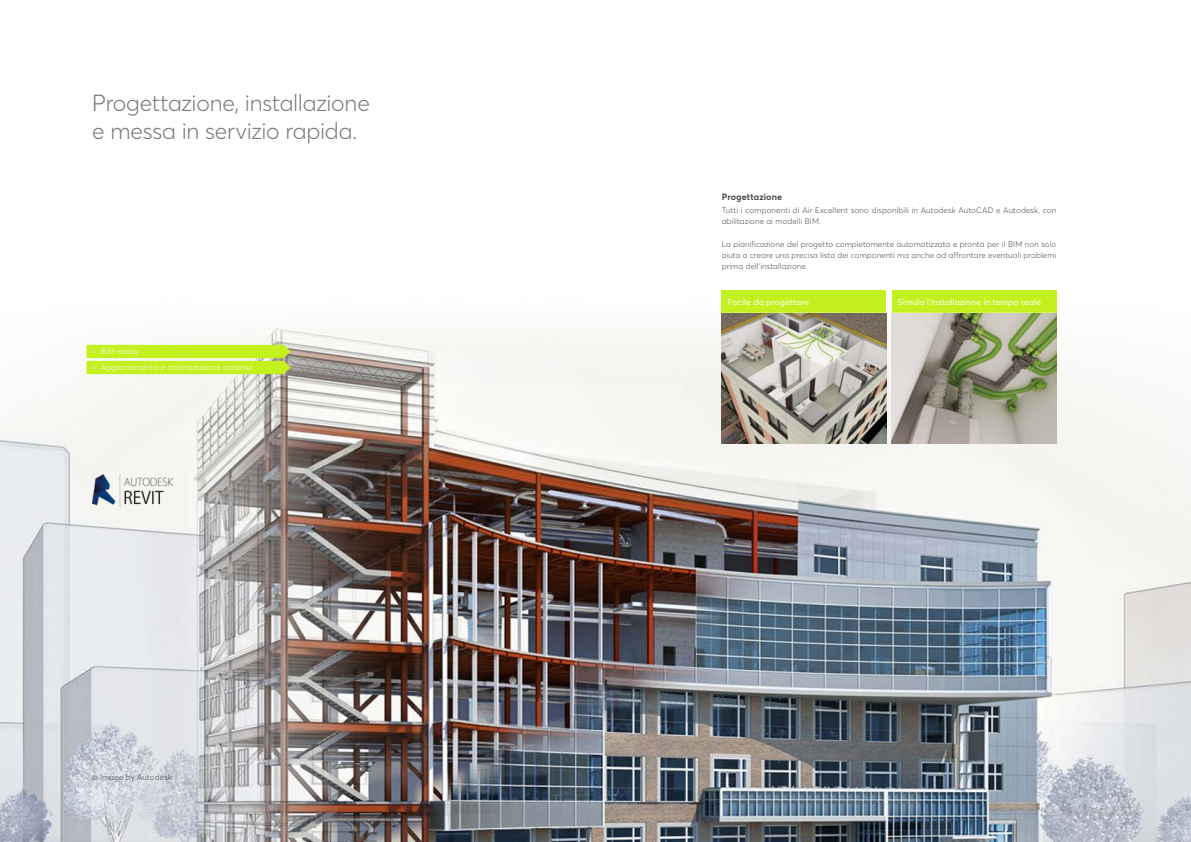
<style>
.page{position:relative;width:1191px;height:842px;background:#fff}
.page>*{position:absolute;margin:0;border:0;box-sizing:border-box;transform-origin:0 0}
.t1{font:300 23px/28.3px "Averta PE";letter-spacing:-.01em;color:#787878}
.t2{font:700 9px "Averta PE";letter-spacing:.01em;color:#4b4b4b}
.t3{font:8.5px "Averta PE";letter-spacing:.015em;color:#fff}
.t4{font:300 8px/11.3px "Averta PE";letter-spacing:.015em;color:#4b4b4b}
.t5{font:300 8px/16px "Averta PE";letter-spacing:.015em;color:#fff}
.t6{font:300 7px "Averta PE";color:#a5a5a5}
</style>
<div class="page">
<img style="left:0;top:290px;width:1191px;height:552px">
<img style="left:92px;top:475px;width:81px;height:31px">
<div style="left:721px;top:291px;width:165px;height:22px;background:#c3f01f"></div>
<hr style="left:721px;top:313px;width:165px;height:1px;background:#fff">
<img style="left:721px;top:314px;width:165px;height:130px">
<div style="left:891px;top:291px;width:165px;height:22px;background:#c3f01f"></div>
<hr style="left:891px;top:313px;width:165px;height:1px;background:#fff">
<img style="left:891px;top:314px;width:165px;height:130px">
<svg style="left:86px;top:345px;width:205px;height:29px;background:#c6ee34"></svg>
<h1 class="t1" style="left:92px;top:87px;width:279px">Progettazione, installazione e messa in servizio rapida.</h1>
<p class="t5" style="left:92px;top:343px;width:162px">✕ BIM-ready<br>✕ Aggiornamento e ottimizzazione continui</p>
<p class="t6" style="left:50px;top:809px;width:5px">6</p>
<p class="t4" style="left:92px;top:771px;width:81px">© Image by Autodesk</p>
<p class="t2" style="left:721px;top:191px;width:62px">Progettazione</p>
<p class="t4" style="left:721px;top:204px;width:336px">Tutti i componenti di Air Excellent sono disponibili in Autodesk AutoCAD e Autodesk, con abilitazione ai modelli BIM.</p>
<p class="t4" style="left:721px;top:238px;width:336px;text-align:justify">La pianificazione del progetto completamente automatizzata e pronta per il BIM non solo aiuta a creare una precisa lista dei componenti ma anche ad affrontare eventuali problemi prima dell’installazione.</p>
<p class="t3" style="left:727px;top:296px;width:83px">Facile da progettare</p>
<p class="t3" style="left:897px;top:296px;width:145px">Simula l'installazione in tempo reale</p>
</div>
